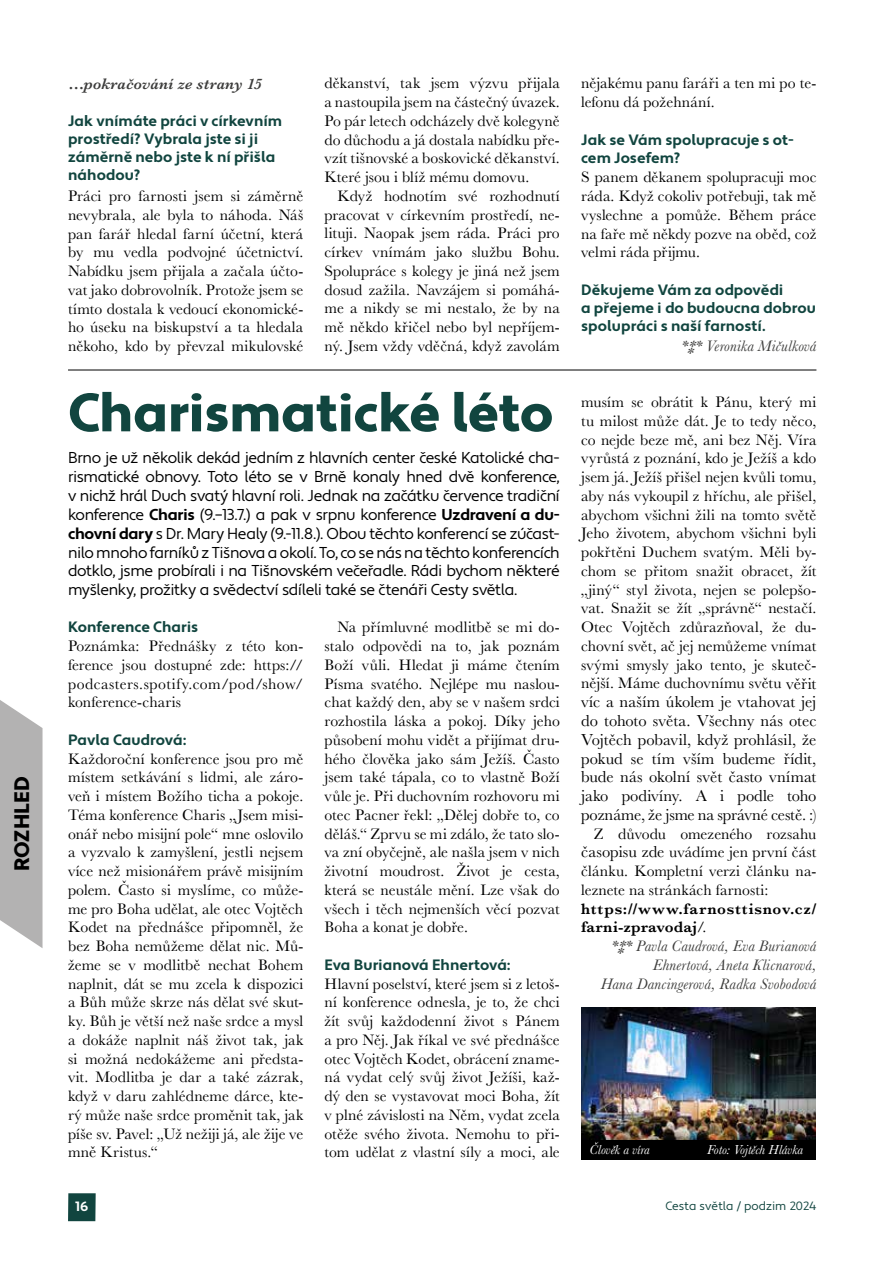
<style>
.page{position:relative;width:893px;height:1263px;background:#fff}
.page>*{position:absolute;margin:0;border:0;box-sizing:border-box;transform-origin:0 0}
.t1{font:900 54px "Apertura";letter-spacing:-.01em;color:#11453f}
.t2{font:900 21px "Apertura";color:#000}
.t3{font:16.5px/18.8px "Baskerville";letter-spacing:-.005em;color:#000;text-align:justify}
.t4{font:15.75px/18.8px "Baskerville";letter-spacing:.005em;color:#000;text-align:justify}
.t5{font:15.75px/18.9px "Apertura";letter-spacing:-.025em;color:#000;text-align:justify}
.t6{font:italic 15.75px/18.8px "Baskerville";letter-spacing:.015em;color:#3c3c3b;text-align:right}
.t7{font:600 15.75px/18.8px "Baskerville";letter-spacing:.04em;color:#000}
.t8{font:italic 600 15.75px "Baskerville";letter-spacing:.01em;color:#3c3c3b}
.t9{font:700 15px/18px "Apertura";color:#11453f}
.t10{font:italic 13.5px "Baskerville";color:#fff}
.t11{font:700 13.5px "Apertura";color:#fff}
.t12{font:12px "Apertura";color:#11453f}
.s1{font-weight:700}
.s2{font-size:16.5px}
.s3{font-weight:400}
</style>
<div class="page">
<div style="left:68px;top:1193px;width:28px;height:28px;background:#11453f"></div>
<svg style="left:0;top:700px;width:43px;height:248px"></svg>
<img style="left:581px;top:1007px;width:234px;height:133px">
<div style="left:581px;top:1140px;width:234px;height:19px;background:#000"></div>
<hr style="left:68px;top:370px;width:748px;height:1px;background:#000">
<h2 class="t2" style="left:9px;top:871px;width:96px;rotate:-90deg">ROZHLED</h2>
<p class="t8" style="left:68px;top:73px;width:196px">…pokračování ze strany 15</p>
<p class="t9" style="left:68px;top:112px;width:216px">Jak vnímáte práci v církevním prostředí? Vybrala jste si ji záměrně nebo jste k ní přišla náhodou?</p>
<p class="t4" style="left:68px;top:187px;width:237px">Práci pro farnosti jsem si záměrně nevybrala, ale byla to náhoda. Náš pan farář hledal farní účetní, která by mu vedla podvojné účetnictví.<br>Nabídku jsem přijala a začala účto&shy;vat jako dobrovolník. Protože jsem se tímto dostala k vedoucí ekonomické&shy;ho úseku na biskupství a ta hledala někoho, kdo by převzal mikulovské</p>
<p class="t4" style="left:325px;top:74px;width:237px">děkanství, tak jsem výzvu přijala a nastoupila jsem na částečný úvazek.<br>Po pár letech odcházely dvě kolegyně do důchodu a já dostala nabídku pře&shy;vzít tišnovské a boskovické děkanství.<br>Které jsou i blíž mému domovu.</p>
<p class="t4" style="left:325px;top:187px;width:237px;text-indent:13px">Když hodnotím své rozhodnutí pracovat v církevním prostředí, ne&shy;lituji. Naopak jsem ráda. Práci pro církev vnímám jako službu Bohu.<br>Spolupráce s kolegy je jiná než jsem dosud zažila. Navzájem si pomáhá&shy;me a nikdy se mi nestalo, že by na mě někdo křičel nebo byl nepříjem&shy;ný. Jsem vždy vděčná, když zavolám</p>
<h1 class="t1" style="left:68px;top:380px;width:487px">Charismatické léto</h1>
<p class="t5" style="left:68px;top:449px;width:493px">Brno je už několik dekád jedním z hlavních center české Katolické cha&shy;rismatické obnovy. Toto léto se v Brně konaly hned dvě konference, v nichž hrál Duch svatý hlavní roli. Jednak na začátku července tradiční konference <span class="s1">Charis</span> (9.–13.7.) a pak v srpnu konference <span class="s1">Uzdravení a du&shy;chovní dary</span> s Dr. Mary Healy (9.-11.8.). Obou těchto konferencí se zúčast&shy;nilo mnoho farníků z Tišnova a okolí. To, co se nás na těchto konferencích dotklo, jsme probírali i na Tišnovském večeřadle. Rádi bychom některé myšlenky, prožitky a svědectví sdíleli také se čtenáři Cesty světla.</p>
<p class="t9" style="left:68px;top:619px;width:132px">Konference Charis</p>
<p class="t4" style="left:68px;top:637px;width:237px">Poznámka: Přednášky z této kon&shy;ference jsou dostupné zde: https:// podcasters.spotify.com/pod/show/ konference-charis</p>
<p class="t9" style="left:68px;top:731px;width:119px">Pavla Caudrová:</p>
<p class="t4" style="left:68px;top:749px;width:237px">Každoroční konference jsou pro mě místem setkávání s lidmi, ale záro&shy;veň i místem Božího ticha a pokoje.<br>Téma konference Charis „Jsem misi&shy;onář nebo misijní pole“ mne oslovilo a vyzvalo k zamyšlení, jestli nejsem více než misionářem právě misijním polem. Často si myslíme, co může&shy;me pro Boha udělat, ale otec Vojtěch Kodet na přednášce připomněl, že bez Boha nemůžeme dělat nic. Mů&shy;žeme se v modlitbě nechat Bohem naplnit, dát se mu zcela k dispozici a Bůh může skrze nás dělat své skut&shy;ky. Bůh je větší než naše srdce a mysl a dokáže naplnit náš život tak, jak si možná nedokážeme ani předsta&shy;vit. Modlitba je dar a také zázrak, když v daru zahlédneme dárce, kte&shy;rý může naše srdce proměnit tak, jak píše sv. Pavel: „Už nežiji já, ale žije ve mn<span class="s2">ě</span> Kristus.“</p>
<p class="t4" style="left:325px;top:618px;width:237px;text-indent:13px">Na přímluvné modlitbě se mi do&shy;stalo odpovědi na to, jak poznám Boží vůli. Hledat ji máme čtením Písma svatého. Nejlépe mu naslou&shy;chat každý den, aby se v našem srdci rozhostila láska a pokoj. Díky jeho působení mohu vidět a přijímat dru&shy;hého člověka jako sám Ježíš. Často jsem také tápala, co to vlastně Boží vůle je. Při duchovním rozhovoru mi otec Pacner řekl: „Dělej dobře to, co děláš.“ Zprvu se mi zdálo, že tato slo&shy;va zní obyčejně, ale našla jsem v nich životní moudrost. Život je cesta, která se neustále mění. Lze však do všech i těch nejmenších věcí pozvat Boha a konat je dobře.</p>
<p class="t9" style="left:325px;top:956px;width:187px">Eva Burianová Ehnertová:</p>
<p class="t4" style="left:325px;top:974px;width:237px">Hlavní poselství, které jsem si z letoš&shy;ní konference odnesla, je to, že chci žít svůj každodenní život s Pánem a pro Něj. Jak říkal ve své přednášce otec Vojtěch Kodet, obrácení zname&shy;ná vydat celý svůj život Ježíši, kaž&shy;dý den se vystavovat moci Boha, žít v plné závislosti na Něm, vydat zcela otěže svého života. Nemohu to při&shy;tom udělat z vlastní síly a moci, ale</p>
<p class="t4" style="left:581px;top:74px;width:237px">nějakému panu faráři a ten mi po te&shy;lefonu dá požehnání.</p>
<p class="t9" style="left:581px;top:131px;width:214px">Jak se Vám spolupracuje s ot&shy;cem Josefem?</p>
<p class="t4" style="left:581px;top:168px;width:237px">S panem děkanem spolupracuji moc ráda. Když cokoliv potřebuji, tak mě vyslechne a pomůže. Během práce na faře mě někdy pozve na oběd, což velmi ráda přijmu.</p>
<p class="t9" style="left:581px;top:281px;width:236px">Děkujeme Vám za odpovědi<br>a přejeme i do budoucna dobrou spolupráci s naší farností.</p>
<p class="t6" style="left:681px;top:337px;width:137px">*⁑* Veronika Mičulková</p>
<p class="t4" style="left:581px;top:393px;width:237px">musím se obrátit k Pánu, který mi tu milost může dát. Je to tedy něco, co nejde beze mě, ani bez Něj. Víra vyrůstá z poznání, kdo je Ježíš a kdo jsem já. Ježíš přišel nejen kvůli tomu, aby nás vykoupil z hříchu, ale přišel, abychom všichni žili na tomto světě Jeho životem, abychom všichni byli pokřtěni Duchem svatým. Měli by&shy;chom se přitom snažit obracet, žít „jiný“ styl života, nejen se polepšo&shy;vat. Snažit se žít „správně“ nestačí.<br>Otec Vojtěch zdůrazňoval, že du&shy;chovní svět, ač jej nemůžeme vnímat svými smysly jako tento, je skuteč&shy;nější. Máme duchovnímu světu <span class="s2">věřit</span></p>
<p class="t3" style="left:581px;top:693px;width:237px">víc a naším úkolem je vtahovat jej do tohoto světa. Všechny nás otec Vojtěch pobavil, když prohlásil, že pokud se tím vším budeme řídit, bude nás okolní svět často vnímat jako podivíny. A i podle toho poznáme, že jsme na správné cestě. :)</p>
<p class="t4" style="left:581px;top:824px;width:237px;text-indent:13px">Z důvodu omezeného rozsahu <span class="s2">časopisu zde</span> uvádíme jen první část článku. Kompletní verzi článku na&shy;leznete na stránkách farnosti:</p>
<p class="t7" style="left:581px;top:899px;width:237px">https://www.farnosttisnov.cz/ farni-zpravodaj<span class="s3">/.</span></p>
<p class="t6" style="left:601px;top:937px;width:217px">*⁑* Pavla Caudrová, Eva Burianová<br>Ehnertová, Aneta Klicnarová,<br>Hana Dancingerová, Radka Svobodová</p>
<p class="t10" style="left:590px;top:1141px;width:62px">Člověk a víra</p>
<p class="t10" style="left:707px;top:1141px;width:97px">Foto: Vojtěch Hlávka</p>
<p class="t11" style="left:75px;top:1198px;width:15px">16</p>
<p class="t12" style="left:665px;top:1198px;width:153px">Cesta světla / podzim 2024</p>
</div>
